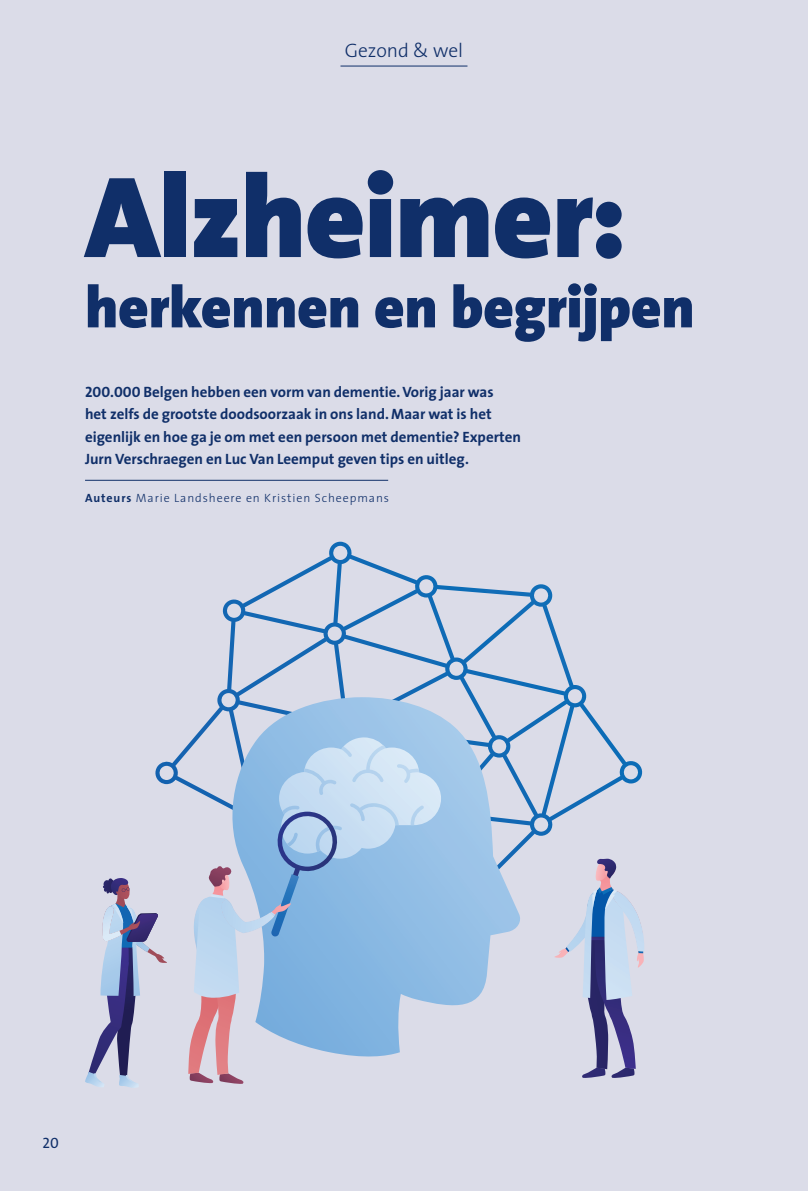
<style>
.page{position:relative;width:808px;height:1191px;background:#dbdce8}
.page>*{position:absolute;margin:0;border:0;box-sizing:border-box;transform-origin:0 0}
.t1{font:900 116.7px "The Sans";letter-spacing:-.015em;color:#102f69}
.t2{font:900 59.1px "The Sans";letter-spacing:-.005em;color:#102f69}
.t3{font:300 19.5px "The Sans";color:#102f69}
.t4{font:700 15px/22.5px "The Sans";color:#102f69}
.t5{font:15px "The Sans Caps";color:#102f69}
.t6{font:300 12px "The Sans";letter-spacing:.075em;color:#102f69}
.s1{font-family:"The Sans Bold Caps";font-weight:400}
.s2{font-weight:700}
</style>
<div class="page">
<hr style="left:340px;top:66px;width:127px;height:1px;background:#102f69">
<hr style="left:85px;top:480px;width:303px;height:1px;background:#102f69">
<svg style="left:155px;top:542px;width:488px;height:304px"></svg>
<svg style="left:223px;top:697px;width:300px;height:309px"></svg>
<svg style="left:188px;top:737px;width:253px;height:347px"></svg>
<svg style="left:85px;top:878px;width:82px;height:210px"></svg>
<svg style="left:554px;top:858px;width:90px;height:220px"></svg>
<h3 class="t3" style="left:345px;top:34px;width:120px">Gezond &amp; wel</h3>
<h1 class="t1" style="left:85px;top:119px;width:543px">Alzheimer:</h1>
<h2 class="t2" style="left:85px;top:257px;width:611px">herkennen en begrijpen</h2>
<p class="t4" style="left:85px;top:380px;width:438px"><span class="s1">200</span>.<span class="s1">000</span> Belgen hebben een vorm van dementie. Vorig jaar was<br>het zelfs de grootste doodsoorzaak in ons land. Maar wat is het eigenlijk en hoe ga je om met een persoon met dementie? Experten Jurn Verschraegen en Luc Van Leemput geven tips en uitleg.</p>
<p class="t6" style="left:85px;top:488px;width:305px"><span class="s2">Auteurs</span> Marie Landsheere en Kristien Scheepmans</p>
<p class="t5" style="left:43px;top:1130px;width:18px">20</p>
</div>
